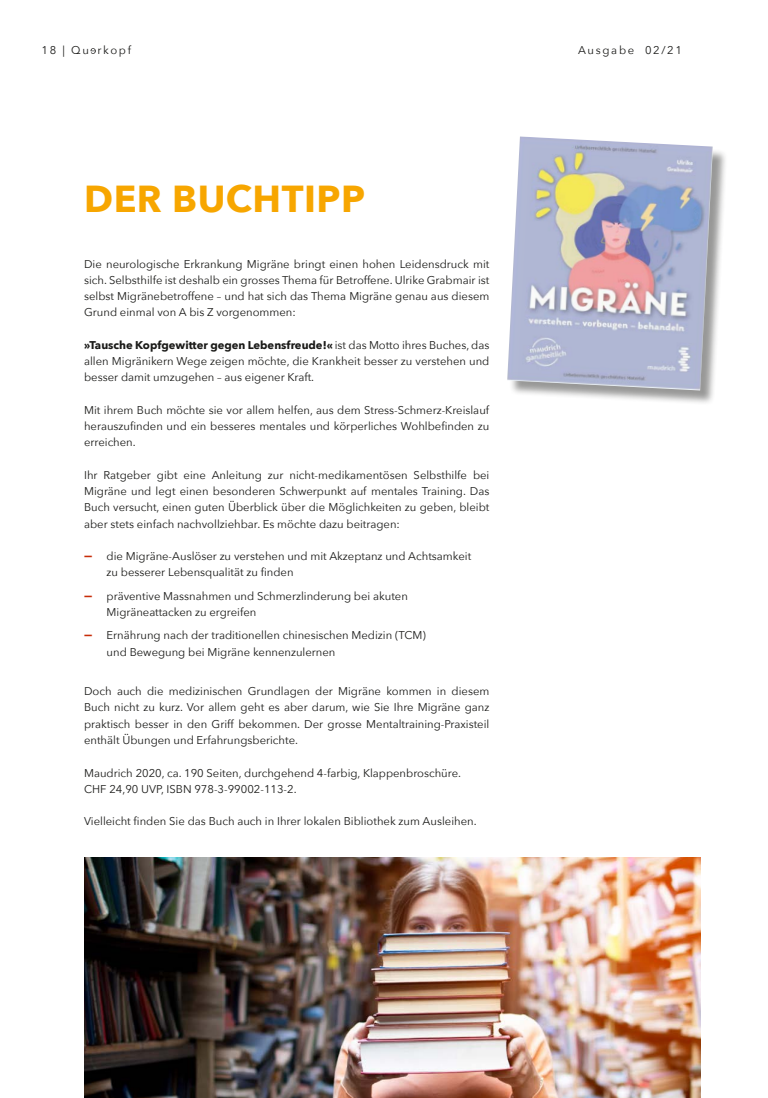
<style>
.page{position:relative;width:768px;height:1098px;background:#fff}
.page>*{position:absolute;margin:0;border:0;box-sizing:border-box;transform-origin:0 0}
.t1{font:700 37.5px "Avenir Next";letter-spacing:.015em;color:#f7a600}
.t2{font:11.25px/16.2px "Avenir Next";color:#1a1a18;text-align:justify}
.t3{font:11.25px "Avenir Next";letter-spacing:.15em;color:#1a1a18}
.s1{font-weight:700}
.s2{font-weight:700;font-size:13.75px;color:#c72d09}
</style>
<div class="page">
<div style="left:509px;top:139px;width:219px;height:267px;background:#1a1a18;opacity:.45"></div>
<img style="left:507px;top:136px;width:206px;height:254px">
<img style="left:84px;top:857px;width:617px;height:241px">
<svg style="left:91px;top:48px;width:5px;height:6px"></svg>
<p class="t3" style="left:42px;top:40px;width:91px">18 | Qu rkopf</p>
<p class="t3" style="left:578px;top:40px;width:105px">Ausgabe 02/21</p>
<h1 class="t1" style="left:84px;top:166px;width:282px">DER BUCHTIPP</h1>
<p class="t2" style="left:84px;top:255px;width:407px">Die neurologische Erkrankung Migräne bringt einen hohen Leidensdruck mit sich. Selbsthilfe ist deshalb ein grosses Thema für Betroffene. Ulrike Grabmair ist selbst Migränebetroffene – und hat sich das Thema Migräne genau aus diesem Grund einmal von A bis Z vorgenommen:</p>
<p class="t2" style="left:84px;top:336px;width:407px"><span class="s1">»Tausche Kopfgewitter gegen Lebensfreude!«</span> ist das Motto ihres Buches, das allen Migränikern Wege zeigen möchte, die Krankheit besser zu verstehen und besser damit umzugehen – aus eigener Kraft.</p>
<p class="t2" style="left:84px;top:401px;width:407px">Mit ihrem Buch möchte sie vor allem helfen, aus dem Stress-Schmerz-Kreislauf herauszufinden und ein besseres mentales und körperliches Wohlbefinden zu erreichen.</p>
<p class="t2" style="left:84px;top:466px;width:407px">Ihr Ratgeber gibt eine Anleitung zur nicht-medikamentösen Selbsthilfe bei Migräne und legt einen besonderen Schwerpunkt auf mentales Training. Das Buch versucht, einen guten Überblick über die Möglichkeiten zu geben, bleibt aber stets einfach nachvollziehbar. Es möchte dazu beitragen:</p>
<p class="t2" style="left:107px;top:547px;width:366px;text-indent:-23px"><span class="s2">—</span> die Migräne-Auslöser zu verstehen und mit Akzeptanz und Achtsamkeit zu besserer Lebensqualität zu finden</p>
<p class="t2" style="left:107px;top:587px;width:303px;text-indent:-23px"><span class="s2">—</span> präventive Massnahmen und Schmerzlinderung bei akuten<br>Migräneattacken zu ergreifen</p>
<p class="t2" style="left:107px;top:627px;width:321px;text-indent:-23px"><span class="s2">—</span> Ernährung nach der traditionellen chinesischen Medizin (TCM) und Bewegung bei Migräne kennenzulernen</p>
<p class="t2" style="left:84px;top:682px;width:407px">Doch auch die medizinischen Grundlagen der Migräne kommen in diesem Buch nicht zu kurz. Vor allem geht es aber darum, wie Sie Ihre Migräne ganz praktisch besser in den Griff bekommen. Der grosse Mentaltraining-Praxisteil enthält Übungen und Erfahrungsberichte.</p>
<p class="t2" style="left:84px;top:764px;width:378px">Maudrich 2020, ca. 190 Seiten, durchgehend 4-farbig, Klappenbroschüre.<br>CHF 24,90 UVP, ISBN 978-3-99002-113-2.</p>
<p class="t2" style="left:84px;top:812px;width:394px">Vielleicht finden Sie das Buch auch in Ihrer lokalen Bibliothek zum Ausleihen.</p>
</div>
